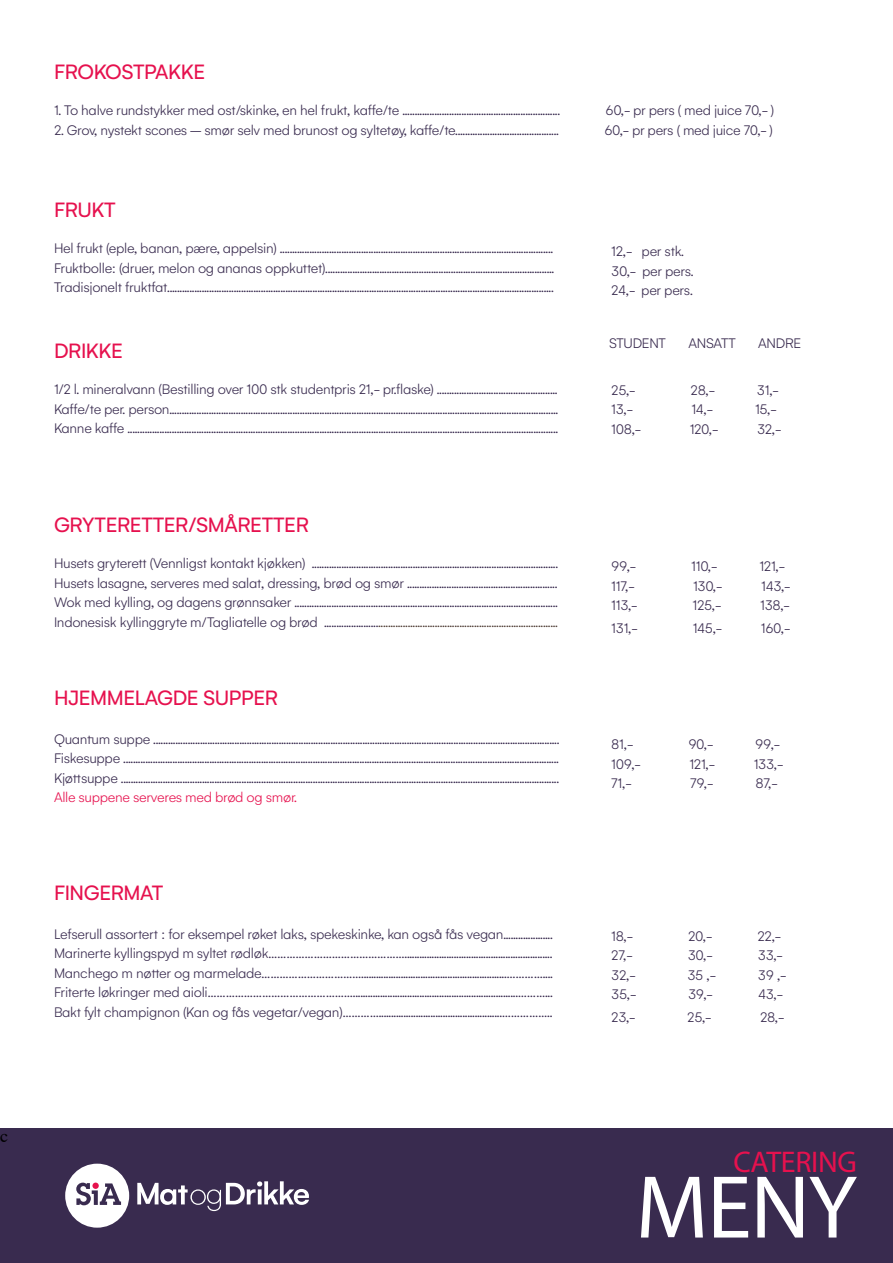
<style>
.page{position:relative;width:893px;height:1263px;background:#fff}
.page>*{position:absolute;margin:0;border:0;box-sizing:border-box;transform-origin:0 0}
.t1{font:90px "Myriad Pro";color:#fff}
.t2{font:30px "Myriad Pro";letter-spacing:-.01em;color:#e6114e}
.t3{font:22.5px "Gelion";letter-spacing:-.02em;color:#e6114e}
.t4{font:18px "Times";color:#000}
.t5{font:300 15px/19.5px "Gelion";letter-spacing:-.02em;color:#392b4f;text-align:justify}
.t6{font:300 15px "Gelion";letter-spacing:-.02em;color:#e6114e}
.s1{color:#503f37}
</style>
<div class="page">
<div style="left:0;top:1128px;width:893px;height:135px;background:#392b4f"></div>
<div style="left:65px;top:1164px;width:64px;height:64px;background:#fff;border-radius:50%"></div>
<svg style="left:76px;top:1182px;width:45px;height:23px"></svg>
<div style="left:92px;top:1182px;width:7px;height:7px;background:#e6124d;border-radius:50%"></div>
<svg style="left:137px;top:1181px;width:172px;height:30px"></svg>
<p class="t4" style="left:0;top:1128px;width:9px">c</p>
<h3 class="t3" style="left:54px;top:59px;width:153px">FROKOSTPAKKE</h3>
<p class="t5" style="left:54px;top:100px;width:508px">1. To halve rundstykker med ost/skinke, en hel frukt, kaffe/te ................................................................</p>
<p class="t5" style="left:606px;top:100px;width:170px">60,- pr pers ( med juice 70,- )</p>
<p class="t5" style="left:54px;top:120px;width:506px">2. Grov, nystekt scones – smør selv med brunost og syltetøy, kaffe/te..........................................</p>
<p class="t5" style="left:604px;top:120px;width:170px">60,- pr pers ( med juice 70,- )</p>
<h3 class="t3" style="left:54px;top:197px;width:63px">FRUKT</h3>
<p class="t5" style="left:54px;top:238px;width:502px">Hel frukt (eple, banan, pære, appelsin) ...............................................................................................................<br>Fruktbolle: (druer, melon og ananas oppkuttet).............................................................................................<br>Tradisjonelt fruktfat.............................................................................................................................................................</p>
<h3 class="t3" style="left:54px;top:338px;width:70px">DRIKKE</h3>
<p class="t5" style="left:54px;top:379px;width:506px">1/2 l. mineralvann (Bestilling over 100 stk studentpris 21,- pr.flaske) .................................................<br>Kaffe/te per. person..............................................................................................................................................................<br>Kanne kaffe ...............................................................................................................................................................................</p>
<h3 class="t3" style="left:54px;top:512px;width:256px">GRYTERETTER/SMÅRETTER</h3>
<p class="t5" style="left:54px;top:553px;width:506px">Husets gryterett (Vennligst kontakt kjøkken) ....................................................................................................<br>Husets lasagne, serveres med salat, dressing, brød og smør .............................................................<br>Wok med kylling, og dagens grønnsaker ...........................................................................................................<br>Indonesisk kyllinggryte m/Tagliatelle og brød ......................<span class="s1">.........................................................................</span></p>
<h3 class="t3" style="left:54px;top:684px;width:226px">HJEMMELAGDE SUPPER</h3>
<p class="t5" style="left:54px;top:729px;width:507px">Quantum suppe .....................................................................................................................................................................<br>Fiskesuppe .................................................................................................................................................................................<br>Kjøttsuppe ..................................................................................................................................................................................</p>
<p class="t6" style="left:54px;top:789px;width:244px">Alle suppene serveres med brød og smør.</p>
<h3 class="t3" style="left:54px;top:879px;width:111px">FINGERMAT</h3>
<p class="t5" style="left:54px;top:924px;width:500px">Lefserull assortert : for eksempel røket laks, spekeskinke, kan også fås vegan....................<br>Marinerte kyllingspyd m syltet rødløk………………………………………............................................................<br>Manchego m nøtter og marmelade……………………………...........................................................…………....<br>Friterte løkringer med aioli…………………………………………...................................................................………...<br>Bakt fylt champignon (Kan og fås vegetar/vegan)…………..................................................……………..</p>
<p class="t5" style="left:611px;top:242px;width:84px;text-align:left">12,- per stk.<br>30,- per pers.<br>24,- per pers.</p>
<p class="t5" style="left:609px;top:333px;width:58px">STUDENT</p>
<p class="t5" style="left:688px;top:333px;width:49px">ANSATT</p>
<p class="t5" style="left:758px;top:333px;width:44px">ANDRE</p>
<p class="t5" style="left:611px;top:380px;width:26px">25,-</p>
<p class="t5" style="left:691px;top:380px;width:26px">28,-</p>
<p class="t5" style="left:757px;top:380px;width:24px">31,-</p>
<p class="t5" style="left:611px;top:399px;width:24px">13,-</p>
<p class="t5" style="left:691px;top:399px;width:24px">14,-</p>
<p class="t5" style="left:755px;top:399px;width:24px">15,-</p>
<p class="t5" style="left:611px;top:419px;width:32px">108,-</p>
<p class="t5" style="left:690px;top:419px;width:31px">120,-</p>
<p class="t5" style="left:757px;top:419px;width:26px">32,-</p>
<p class="t5" style="left:611px;top:556px;width:27px">99,-</p>
<p class="t5" style="left:691px;top:556px;width:28px">110,-</p>
<p class="t5" style="left:759px;top:556px;width:28px">121,-</p>
<p class="t5" style="left:611px;top:576px;width:25px">117,-</p>
<p class="t5" style="left:693px;top:576px;width:31px">130,-</p>
<p class="t5" style="left:761px;top:576px;width:31px">143,-</p>
<p class="t5" style="left:611px;top:595px;width:28px">113,-</p>
<p class="t5" style="left:693px;top:595px;width:31px">125,-</p>
<p class="t5" style="left:760px;top:595px;width:32px">138,-</p>
<p class="t5" style="left:611px;top:618px;width:28px">131,-</p>
<p class="t5" style="left:693px;top:618px;width:31px">145,-</p>
<p class="t5" style="left:761px;top:618px;width:31px">160,-</p>
<p class="t5" style="left:611px;top:734px;width:24px">81,-</p>
<p class="t5" style="left:688px;top:734px;width:27px">90,-</p>
<p class="t5" style="left:755px;top:734px;width:27px">99,-</p>
<p class="t5" style="left:611px;top:754px;width:32px">109,-</p>
<p class="t5" style="left:689px;top:754px;width:28px">121,-</p>
<p class="t5" style="left:754px;top:754px;width:32px">133,-</p>
<p class="t5" style="left:611px;top:773px;width:22px">71,-</p>
<p class="t5" style="left:690px;top:773px;width:25px">79,-</p>
<p class="t5" style="left:755px;top:773px;width:24px">87,-</p>
<p class="t5" style="left:611px;top:926px;width:24px">18,-</p>
<p class="t5" style="left:688px;top:926px;width:26px">20,-</p>
<p class="t5" style="left:758px;top:926px;width:26px">22,-</p>
<p class="t5" style="left:611px;top:945px;width:23px">27,-</p>
<p class="t5" style="left:688px;top:945px;width:27px">30,-</p>
<p class="t5" style="left:758px;top:945px;width:27px">33,-</p>
<p class="t5" style="left:611px;top:965px;width:26px">32,-</p>
<p class="t5" style="left:687px;top:965px;width:30px">35 ,-</p>
<p class="t5" style="left:758px;top:965px;width:31px">39 ,-</p>
<p class="t5" style="left:611px;top:984px;width:27px">35,-</p>
<p class="t5" style="left:688px;top:984px;width:27px">39,-</p>
<p class="t5" style="left:758px;top:984px;width:27px">43,-</p>
<p class="t5" style="left:611px;top:1007px;width:26px">23,-</p>
<p class="t5" style="left:687px;top:1007px;width:26px">25,-</p>
<p class="t5" style="left:760px;top:1007px;width:26px">28,-</p>
<h2 class="t2" style="left:733px;top:1143px;width:125px">CATERING</h2>
<h1 class="t1" style="left:636px;top:1152px;width:223px">MENY</h1>
</div>
